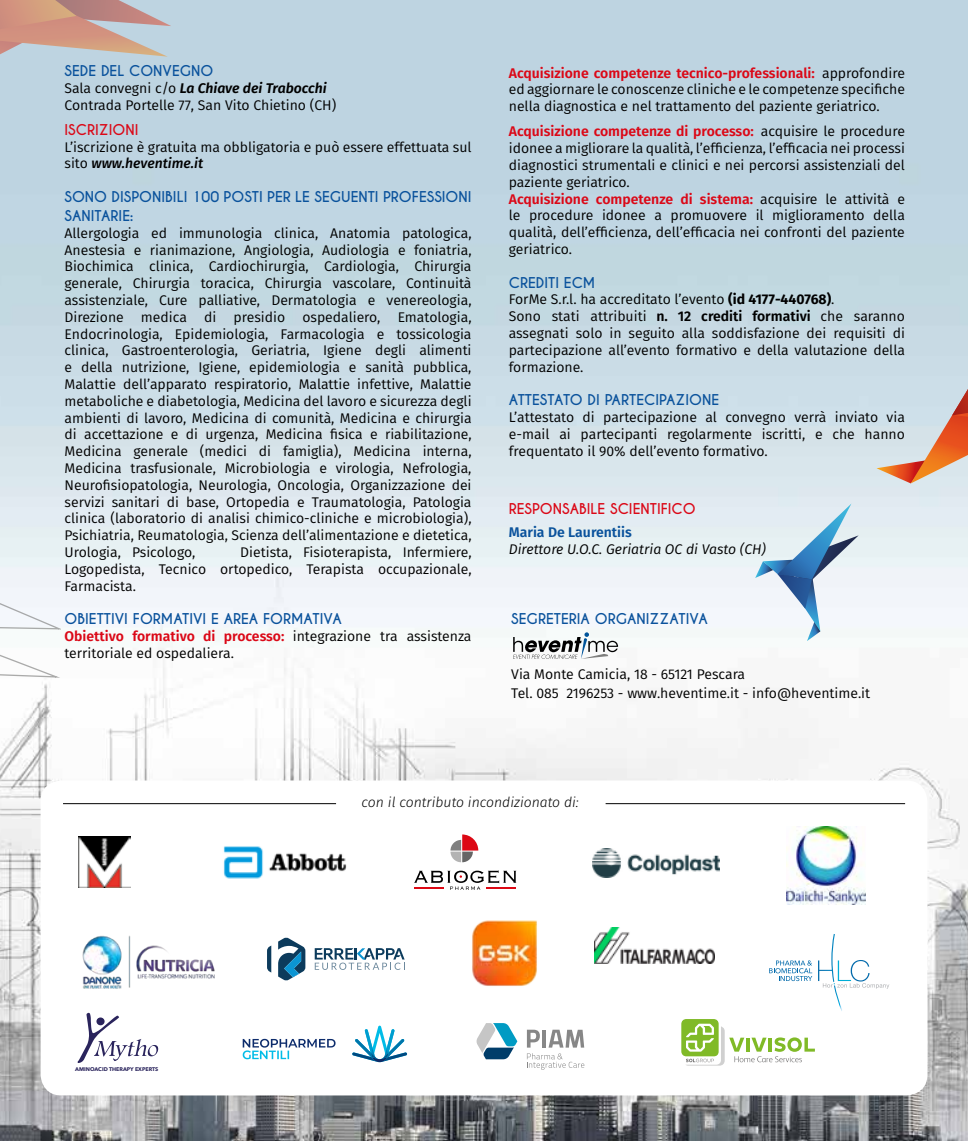
<style>
.page{position:relative;width:968px;height:1141px;background:#fff}
.page>*{position:absolute;margin:0;border:0;box-sizing:border-box;transform-origin:0 0}
.t1{font:14px/16.8px "Fira Sans";color:#000}
.t2{font:700 14px/18.9px "Caviar Dreams";color:#0a529c}
.t3{font:italic 14px "Fira Sans";color:#000}
.t4{font:700 14px "Caviar Dreams";color:#db0817}
.t5{font:italic 300 14px "Fira Sans";color:#000}
.t6{font:600 14px "Fira Sans";color:#0a529c}
.t7{font:700 5.25px "Avenir Next";color:#2a245c}
.s1{font-weight:600;font-style:italic}
.s2{font-weight:500;font-style:italic}
.s3{font-weight:600;color:#db0817}
.s4{font-weight:700}
.s5{font-weight:600}
</style>
<div class="page">
<img style="left:0;top:0;width:967px;height:1141px">
<svg style="left:755px;top:503px;width:103px;height:138px"></svg>
<svg style="left:876px;top:389px;width:91px;height:94px;background:#d6bbb1"></svg>
<svg style="left:0;top:0;width:171px;height:95px;background:#c3b9b9"></svg>
<svg style="left:0;top:521px;width:61px;height:158px"></svg>
<svg style="left:513px;top:632px;width:105px;height:27px"></svg>
<div style="left:41px;top:780px;width:886px;height:315px;background:#fff;border-radius:21px"></div>
<img style="left:472px;top:920px;width:65px;height:66px">
<img style="left:79px;top:836px;width:51px;height:52px">
<hr style="left:605px;top:803px;width:299px;height:1px;background:#000">
<hr style="left:63px;top:803px;width:273px;height:1px;background:#000">
<img style="left:223px;top:846px;width:124px;height:33px">
<img style="left:592px;top:848px;width:127px;height:29px">
<img style="left:82px;top:935px;width:133px;height:54px">
<svg style="left:267px;top:945px;width:4px;height:28px"></svg>
<svg style="left:278px;top:937px;width:27px;height:44px"></svg>
<svg style="left:315px;top:948px;width:89px;height:22px"></svg>
<svg style="left:78px;top:1013px;width:80px;height:50px"></svg>
<svg style="left:476px;top:1023px;width:41px;height:36px"></svg>
<svg style="left:527px;top:1030px;width:57px;height:40px"></svg>
<div style="left:681px;top:1019px;width:37px;height:37px;background:#80ba27;border-radius:5px"></div>
<svg style="left:685px;top:1024px;width:129px;height:42px"></svg>
<svg style="left:352px;top:1025px;width:55px;height:38px"></svg>
<svg style="left:243px;top:1039px;width:92px;height:20px"></svg>
<svg style="left:450px;top:834px;width:28px;height:28px"></svg>
<svg style="left:414px;top:870px;width:102px;height:20px"></svg>
<img style="left:594px;top:928px;width:120px;height:35px">
<img style="left:786px;top:827px;width:79px;height:78px">
<svg style="left:769px;top:934px;width:120px;height:77px"></svg>
<p class="t2" style="left:64px;top:62px;width:150px">SEDE DEL CONVEGNO</p>
<p class="t1" style="left:64px;top:79px;width:273px">Sala convegni c/o <span class="s1">La Chiave dei Trabocchi<br></span>Contrada Portelle 77, San Vito Chietino (CH)</p>
<p class="t4" style="left:64px;top:121px;width:75px">ISCRIZIONI</p>
<p class="t1" style="left:64px;top:138px;width:408px">L’iscrizione è gratuita ma obbligatoria e può essere effettuata sul sito <span class="s2">www.heventime.it</span></p>
<p class="t2" style="left:64px;top:188px;width:408px">SONO DISPONIBILI 100 POSTI PER LE SEGUENTI PROFESSIONI<br>SANITARIE:</p>
<p class="t1" style="left:64px;top:224px;width:408px;text-align:justify">Allergologia ed immunologia clinica, Anatomia patologica, Anestesia e rianimazione, Angiologia, Audiologia e foniatria, Biochimica clinica, Cardiochirurgia, Cardiologia, Chirurgia generale, Chirurgia toracica, Chirurgia vascolare, Continuità assistenziale, Cure palliative, Dermatologia e venereologia, Direzione medica di presidio ospedaliero, Ematologia, Endocrinologia, Epidemiologia, Farmacologia e tossicologia clinica, Gastroenterologia, Geriatria, Igiene degli alimenti e della nutrizione, Igiene, epidemiologia e sanità pubblica, Malattie dell’apparato respiratorio, Malattie infettive, Malattie metaboliche e diabetologia, Medicina del lavoro e sicurezza degli ambienti di lavoro, Medicina di comunità, Medicina e chirurgia di accettazione e di urgenza, Medicina fisica e riabilitazione, Medicina generale (medici di famiglia), Medicina interna, Medicina trasfusionale, Microbiologia e virologia, Nefrologia, Neurofisiopatologia, Neurologia, Oncologia, Organizzazione dei servizi sanitari di base, Ortopedia e Traumatologia, Patologia clinica (laboratorio di analisi chimico-cliniche e microbiologia), Psichiatria, Reumatologia, Scienza dell’alimentazione e dietetica, Urologia, Psicologo,</p>
<p class="t1" style="left:64px;top:543px;width:408px;text-align:justify;text-indent:176px">Dietista, Fisioterapista, Infermiere, Logopedista, Tecnico ortopedico, Terapista occupazionale, Farmacista.</p>
<p class="t2" style="left:64px;top:610px;width:279px">OBIETTIVI FORMATIVI E AREA FORMATIVA</p>
<p class="t1" style="left:64px;top:627px;width:408px"><span class="s3">Obiettivo formativo di processo:</span> integrazione tra assistenza territoriale ed ospedaliera.</p>
<p class="t1" style="left:508px;top:64px;width:397px;text-align:justify"><span class="s3">Acquisizione competenze tecnico-professionali:</span> approfondire ed aggiornare le conoscenze cliniche e le competenze specifiche nella diagnostica e nel trattamento del paziente geriatrico.</p>
<p class="t1" style="left:508px;top:123px;width:397px"><span class="s3">Acquisizione competenze di processo:</span> acquisire le procedure idonee a migliorare la qualità, l’efficienza, l’efficacia nei processi diagnostici strumentali e clinici e nei percorsi assistenziali del paziente geriatrico.<br><span class="s3">Acquisizione competenze di sistema:</span> acquisire le attività e le procedure idonee a promuovere il miglioramento della qualità, dell’efficienza, dell’efficacia nei confronti del paziente geriatrico.</p>
<p class="t2" style="left:508px;top:273px;width:88px">CREDITI ECM</p>
<p class="t1" style="left:508px;top:291px;width:397px">ForMe S.r.l. ha accreditato l’evento <span class="s4">(id 4177-440768)</span>.<br>Sono stati attribuiti <span class="s5">n. 12 crediti formativi</span> che saranno assegnati solo in seguito alla soddisfazione dei requisiti di partecipazione all’evento formativo e della valutazione della formazione.</p>
<p class="t2" style="left:508px;top:391px;width:212px">ATTESTATO DI PARTECIPAZIONE</p>
<p class="t1" style="left:508px;top:408px;width:397px;text-align:justify">L’attestato di partecipazione al convegno verrà inviato via e-mail ai partecipanti regolarmente iscritti, e che hanno frequentato il 90% dell’evento formativo.</p>
<p class="t4" style="left:508px;top:501px;width:188px">RESPONSABILE SCIENTIFICO</p>
<p class="t6" style="left:508px;top:521px;width:125px">Maria De Laurentiis</p>
<p class="t3" style="left:508px;top:539px;width:259px">Direttore U.O.C. Geriatria OC di Vasto (CH)</p>
<p class="t2" style="left:511px;top:610px;width:198px">SEGRETERIA ORGANIZZATIVA</p>
<p class="t1" style="left:511px;top:664px;width:360px;line-height:18.9px">Via Monte Camicia, 18 - 65121 Pescara<br>Tel. 085 2196253 - www.heventime.it - info@heventime.it</p>
<p class="t7" style="left:75px;top:1065px;width:85px">AMINOACID THERAPY EXPERTS</p>
<p class="t5" style="left:361px;top:792px;width:219px">con il contributo incondizionato di:</p>
</div>
